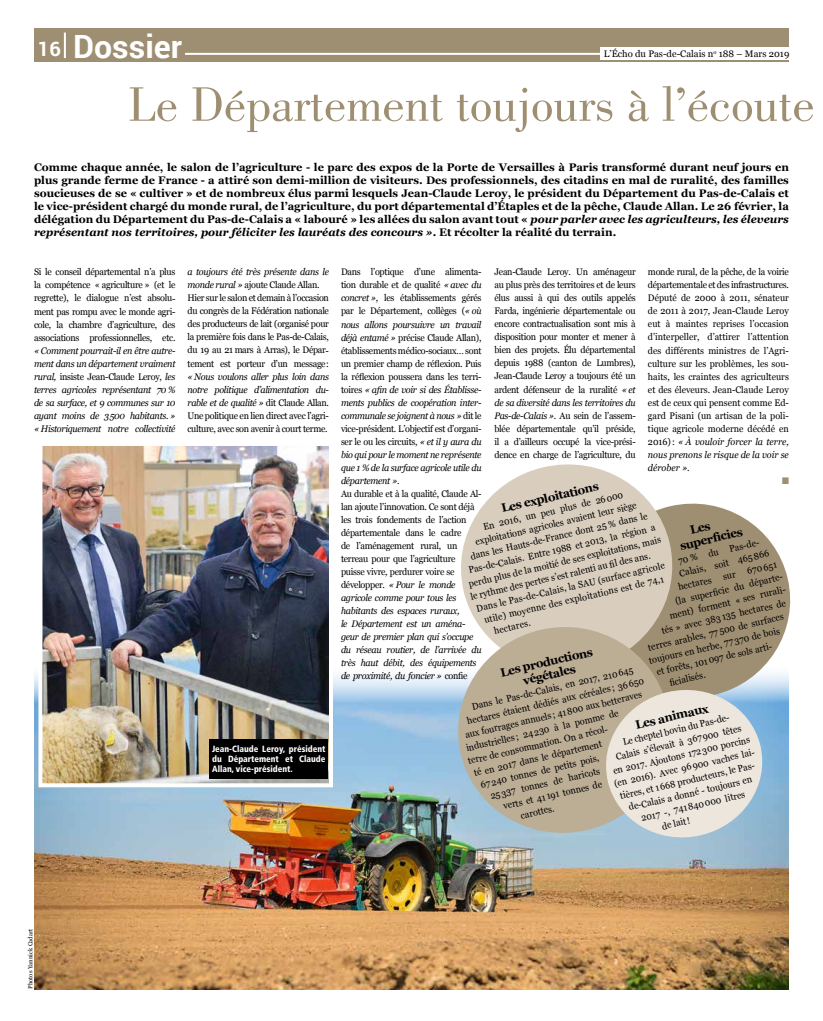
<style>
.page{position:relative;width:823px;height:1021px;background:#fff}
.page>*{position:absolute;margin:0;border:0;box-sizing:border-box;transform-origin:0 0}
.t1{font:50px "Bodoni";color:#9f8f72}
.t2{font:700 32px "Roboto";color:#fff}
.t3{font:700 12px/13px "Georgia";color:#000}
.t4{font:700 11px/13px "Georgia";color:#000;text-align:justify}
.t5{font:9.5px/13px "Georgia";letter-spacing:-.03em;color:#000;text-align:justify;scale:.95 1}
.t6{font:italic 9.5px/13px "Georgia";letter-spacing:-.03em;color:#000;text-align:justify;scale:.95 1}
.t7{font:9.5px "Georgia";color:#000}
.t8{font:9.5px "Zapf Dingbats ITC";color:#9f8f72;scale:.95 1}
.t9{font:900 condensed 9px/10px "Frutiger";color:#fff;text-align:justify;scale:.95 1}
.t10{font:6px "Georgia";color:#000}
.s1{font-size:20px}
.s2{font-style:italic}
.s3{font-style:normal}
</style>
<div class="page">
<div style="left:34px;top:28px;width:754px;height:34px;background:#9f8f72"></div>
<hr style="left:64px;top:33px;width:2px;height:25px;background:#fff">
<hr style="left:185px;top:53px;width:419px;height:2px;background:#fff">
<div style="left:600px;top:48px;width:203px;height:12px;background:#fff"></div>
<img style="left:35px;top:674px;width:753px;height:315px">
<svg style="left:679px;top:503px;width:112px;height:204px;fill:#9f8f72"></svg>
<svg style="left:461px;top:464px;width:221px;height:216px;background:#dbd1c3"></svg>
<svg style="left:447px;top:616px;width:232px;height:227px;background:#bdb6a6"></svg>
<svg style="left:598px;top:682px;width:171px;height:163px;background:#d2d4d0"></svg>
<img style="left:43px;top:447px;width:285px;height:335px">
<div style="left:38px;top:442px;width:295px;height:345px;border:4px solid #fff"></div>
<div style="left:209px;top:739px;width:119px;height:39px;background:#000"></div>
<h2 class="t2" style="left:38px;top:24px;width:146px"><span class="s1">16</span> Dossier</h2>
<p class="t7" style="left:603px;top:47px;width:187px">L’Écho du Pas-de-Calais n<sup>o</sup> 188 – Mars 2019</p>
<h1 class="t1" style="left:128px;top:76px;width:687px">Le Département toujours à l’écoute</h1>
<p class="t4" style="left:34px;top:160px;width:756px">Comme chaque année, le salon de l’agriculture - le parc des expos de la Porte de Versailles à Paris transformé durant neuf jours en plus grande ferme de France - a attiré son demi-million de visiteurs. Des professionnels, des citadins en mal de ruralité, des familles soucieuses de se « cultiver » et de nombreux élus parmi lesquels Jean-Claude Leroy, le président du Département du Pas-de-Calais et le vice-président chargé du monde rural, de l’agriculture, du port départemental d’Étaples et de la pêche, Claude Allan. Le 26 février, la délégation du Département du Pas-de-Calais a « labouré » les allées du salon avant tout « <span class="s2">pour parler avec les agriculteurs, les éleveurs représentant nos territoires, pour féliciter les lauréats des concours »</span>. Et récolter la réalité du terrain.</p>
<p class="t5" style="left:34px;top:265px;width:150px">Si le conseil départemental n’a plus la compétence « agriculture » (et le regrette), le dialogue n’est absolu&shy;ment pas rompu avec le monde agri&shy;cole, la chambre d’agriculture, des associations professionnelles, etc.</p>
<p class="t6" style="left:34px;top:343px;width:150px">« Comment pourrait-il en être autre&shy;ment dans un département vraiment rural, <span class="s3">insiste Jean-Claude Leroy,</span> les terres agricoles représentant 70 % de sa surface, et 9 communes sur 10 ayant moins de 3500 habitants. » « Historiquement notre collectivité</p>
<p class="t5" style="left:187px;top:265px;width:150px;text-align:left"><span class="s2">a toujours été très présente dans le monde rural »</span> ajoute Claude Allan.<br>Hier sur le salon et demain à l’occasion du congrès de la Fédération nationale des producteurs de lait (organisé pour la première fois dans le Pas-de-Calais, du 19 au 21 mars à Arras), le Dépar&shy;tement est porteur d’un message:</p>
<p class="t5" style="left:187px;top:369px;width:150px"><span class="s2">« Nous voulons aller plus loin dans notre politique d’alimentation du&shy;rable et de qualité »</span> dit Claude Allan.<br>Une politique en lien direct avec l’agri&shy;culture, avec son avenir à court terme.</p>
<p class="t5" style="left:341px;top:265px;width:149px;text-align:left">Dans l’optique d’une alimenta&shy;tion durable et de qualité <span class="s2">« avec du concret »</span>, les établissements gérés par le Département, collèges (<span class="s2">« où nous allons poursuivre un travail déjà entamé »</span> précise Claude Allan), établissements médico-sociaux… sont un premier champ de réflexion. Puis la réflexion poussera dans les terri&shy;toires <span class="s2">« afin de voir si des Établisse&shy;ments publics de coopération inter&shy;communale se joignent à nous »</span> dit le vice-président. L’objectif est d’organi&shy;ser le ou les circuits, <span class="s2">« et il y aura du bio qui pour le moment ne représente que 1 % de la surface agricole utile du département »</span>.<br>Au durable et à la qualité, Claude Al&shy;lan ajoute l’innovation. Ce sont déjà les trois fondements de l’action départementale dans le cadre<br>de l’aménagement rural, un terreau pour que l’agriculture puisse vivre, perdurer voire se développer. <span class="s2">« Pour le monde agricole comme pour tous les habitants des espaces ruraux,<br>le Département est un aména&shy;geur de premier plan qui s’occupe du réseau routier, de l’arrivée du très haut débit, des équipements de proximité, du foncier »</span> confie</p>
<p class="t5" style="left:494px;top:265px;width:150px">Jean-Claude Leroy. Un aménageur au plus près des territoires et de leurs élus aussi à qui des outils appelés Farda, ingénierie départementale ou encore contractualisation sont mis à disposition pour monter et mener à bien des projets. Élu départemental depuis 1988 (canton de Lumbres), Jean-Claude Leroy a toujours été un ardent défenseur de la ruralité <span class="s2">« et de sa diversité dans les territoires du Pas-de-Calais »</span>. Au sein de l’assem&shy;blée départementale qu’il préside, il a d’ailleurs occupé la vice-prési&shy;dence en charge de l’agriculture, du</p>
<p class="t5" style="left:647px;top:265px;width:150px">monde rural, de la pêche, de la voirie départementale et des infrastructures.<br>Député de 2000 à 2011, sénateur de 2011 à 2017, Jean-Claude Leroy eut à maintes reprises l’occasion d’interpeller, d’attirer l’attention des différents ministres de l’Agri&shy;culture sur les problèmes, les sou&shy;haits, les craintes des agriculteurs et des éleveurs. Jean-Claude Leroy est de ceux qui pensent comme Ed&shy;gard Pisani (un artisan de la poli&shy;tique agricole moderne décédé en 2016): <span class="s2">« À vouloir forcer la terre, nous prenons le risque de la voir se dérober »</span>.</p>
<p class="t8" style="left:781px;top:476px;width:9px">■</p>
<p class="t3" style="left:499px;top:501px;width:101px;rotate:-13deg">Les exploitations</p>
<p class="t5" style="left:481px;top:520px;width:152px;rotate:-13deg">En 2016, un peu plus de 26000</p>
<p class="t5" style="left:473px;top:535px;width:175px;rotate:-13deg">exploitations agricoles avaient leur siège</p>
<p class="t5" style="left:469px;top:549px;width:192px;rotate:-13deg">dans les Hauts-de-France dont 25 % dans le</p>
<p class="t3" style="left:675px;top:526px;width:66px;text-indent:13px;rotate:-13deg">Les superfi cies</p>
<p class="t5" style="left:467px;top:563px;width:203px;rotate:-13deg">Pas-de-Calais. Entre 1988 et 2013, la région a</p>
<p class="t5" style="left:467px;top:577px;width:209px;rotate:-13deg">perdu plus de la moitié de ses exploitations, mais</p>
<p class="t5" style="left:676px;top:553px;width:90px;rotate:-13deg">70 % du Pas-de-</p>
<p class="t5" style="left:677px;top:567px;width:98px;rotate:-13deg">Calais, soit 465866</p>
<p class="t5" style="left:469px;top:589px;width:195px;rotate:-13deg">le rythme des pertes s’est ralenti au fi l des ans.</p>
<p class="t5" style="left:474px;top:601px;width:205px;rotate:-13deg">Dans le Pas-de-Calais, la SAU (surface agricole</p>
<p class="t5" style="left:676px;top:580px;width:108px;rotate:-13deg">hectares sur 670651</p>
<p class="t5" style="left:673px;top:594px;width:119px;rotate:-13deg">(la superfi cie du départe-</p>
<p class="t5" style="left:482px;top:613px;width:195px;rotate:-13deg">utile) moyenne des exploitations est de 74,1</p>
<p class="t5" style="left:492px;top:624px;width:41px;rotate:-13deg">hectares.</p>
<p class="t3" style="left:498px;top:665px;width:96px;text-align:center;rotate:-13deg">Les productions végétales</p>
<p class="t5" style="left:667px;top:609px;width:128px;rotate:-13deg">ment) forment « ses rurali-</p>
<p class="t5" style="left:659px;top:624px;width:135px;rotate:-13deg">tés » avec 383 135 hectares de</p>
<p class="t5" style="left:646px;top:640px;width:148px;rotate:-13deg">terres arables, 77 500 de surfaces</p>
<p class="t5" style="left:647px;top:654px;width:143px;rotate:-13deg">toujours en herbe, 77 370 de bois</p>
<p class="t5" style="left:655px;top:665px;width:127px;rotate:-13deg">et forêts, 101097 de sols arti-</p>
<p class="t5" style="left:667px;top:676px;width:40px;rotate:-13deg">fi cialisés.</p>
<p class="t5" style="left:470px;top:700px;width:175px;rotate:-13deg">Dans le Pas-de-Calais, en 2017, 210645</p>
<p class="t5" style="left:465px;top:714px;width:192px;rotate:-13deg">hectares étaient dédiés aux céréales ; 36650</p>
<p class="t5" style="left:463px;top:728px;width:192px;rotate:-13deg">aux fourrages annuels ; 41800 aux betteraves</p>
<p class="t3" style="left:633px;top:717px;width:76px;rotate:-13deg">Les animaux</p>
<p class="t5" style="left:464px;top:741px;width:166px;rotate:-13deg">industrielles ; 24230 à la pomme de</p>
<p class="t5" style="left:621px;top:735px;width:118px;rotate:-13deg">Le cheptel bovin du Pas-de-</p>
<p class="t5" style="left:466px;top:754px;width:153px;rotate:-13deg">terre de consommation. On a récol-</p>
<p class="t5" style="left:614px;top:750px;width:136px;rotate:-13deg">Calais s’élevait à 367900 têtes</p>
<p class="t5" style="left:611px;top:764px;width:149px;rotate:-13deg">en 2017. Ajoutons 172300 porcins</p>
<p class="t5" style="left:472px;top:766px;width:139px;rotate:-13deg">té en 2017 dans le département</p>
<p class="t9" style="left:212px;top:744px;width:121px">Jean-Claude Leroy, président du Département et Claude Allan, vice-président.</p>
<p class="t5" style="left:612px;top:777px;width:155px;rotate:-13deg">(en 2016). Avec 96900 vaches lai-</p>
<p class="t5" style="left:479px;top:778px;width:129px;rotate:-13deg">67240 tonnes de petits pois,</p>
<p class="t5" style="left:618px;top:789px;width:148px;rotate:-13deg">tières, et 1668 producteurs, le Pas-</p>
<p class="t5" style="left:489px;top:789px;width:119px;rotate:-13deg">25337 tonnes de haricots</p>
<p class="t5" style="left:627px;top:800px;width:134px;rotate:-13deg">de-Calais a donné - toujours en</p>
<p class="t5" style="left:501px;top:799px;width:108px;rotate:-13deg">verts et 41 191 tonnes de</p>
<p class="t5" style="left:519px;top:808px;width:37px;rotate:-13deg">carottes.</p>
<p class="t5" style="left:639px;top:811px;width:113px;rotate:-13deg">2017 -, 741840000 litres</p>
<p class="t5" style="left:660px;top:819px;width:32px;rotate:-13deg">de lait!</p>
<p class="t10" style="left:26px;top:989px;width:62px;rotate:-90deg">Photos Yannick Cadart</p>
</div>
